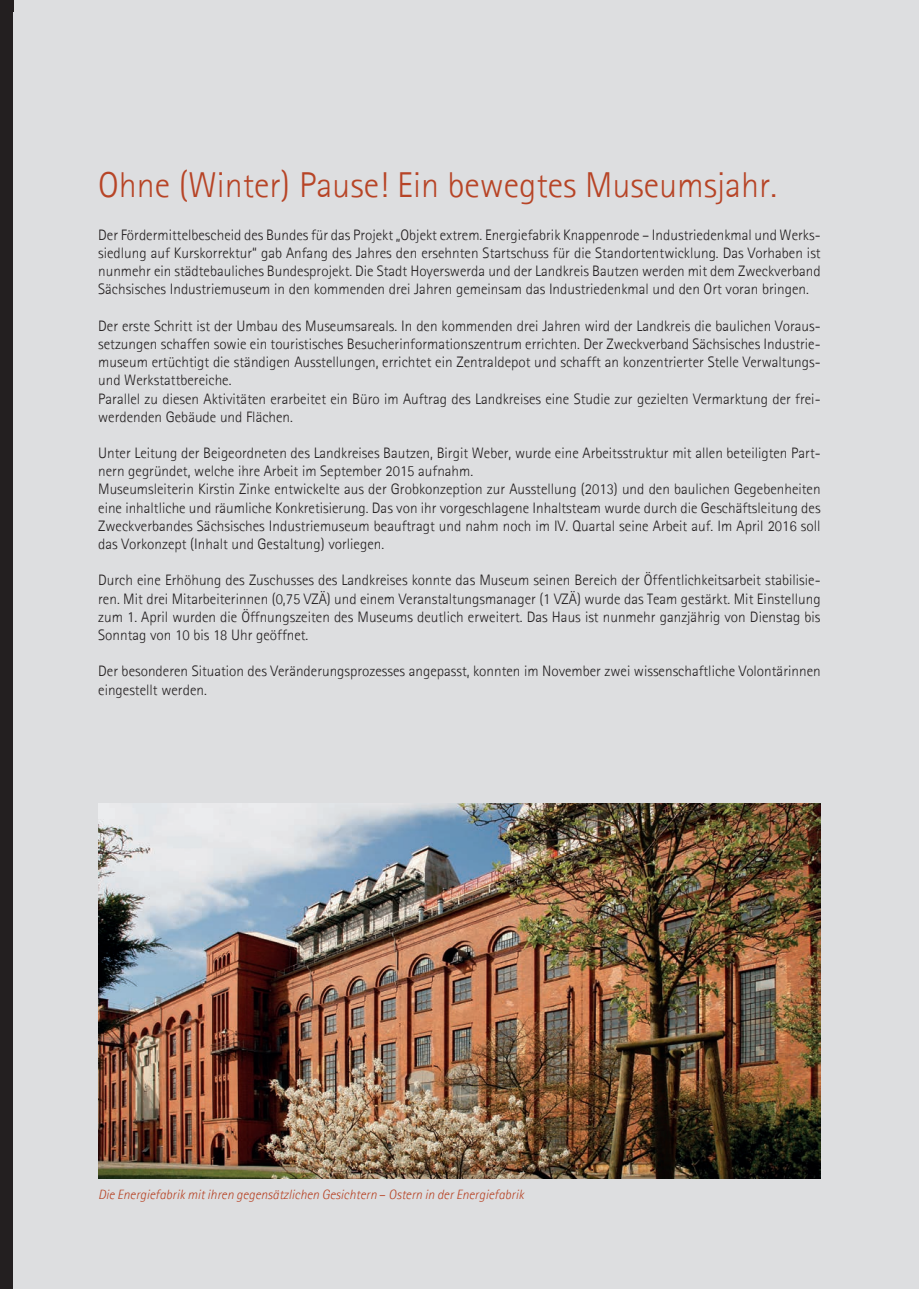
<style>
.page{position:relative;width:919px;height:1289px;background:#fff}
.page>*{position:absolute;margin:0;border:0;box-sizing:border-box;transform-origin:0 0}
.t1{font:300 36px "Agfa Rotis Sans Serif";color:#b74426}
.t2{font:300 15.15px/18.1px "Agfa Rotis Sans Serif";color:#231f20}
.t3{font:italic 300 13.5px "Agfa Rotis Sans Serif";color:#b74426}
.s1{font-weight:400;font-style:normal}
</style>
<div class="page">
<div style="left:0;top:0;width:918px;height:1288px;background:#dddee0"></div>
<div style="left:0;top:0;width:13px;height:1288px;background:#231f20"></div>
<img style="left:98px;top:803px;width:722px;height:374px">
<h1 class="t1" style="left:98px;top:163px;width:680px">Ohne (Winter) Pause! Ein bewegtes Museumsjahr.</h1>
<p class="t2" style="left:98px;top:225px;width:724px;text-align:justify">Der Fördermittelbescheid des Bundes für das Projekt „Objekt extrem. Energiefabrik Knappenrode – Industriedenkmal und Werks&shy;siedlung auf Kurskorrektur“ gab Anfang des Jahres den ersehnten Startschuss für die Standortentwicklung. Das Vorhaben ist nunmehr ein städtebauliches Bundesprojekt. Die Stadt Hoyerswerda und der Landkreis Bautzen werden mit dem Zweckverband Sächsisches Industriemuseum in den kommenden drei Jahren gemeinsam das Industriedenkmal und den Ort voran bringen.</p>
<p class="t2" style="left:98px;top:316px;width:723px">Der erste Schritt ist der Umbau des Museumsareals. In den kommenden drei Jahren wird der Landkreis die baulichen Voraus&shy;setzungen schaffen sowie ein touristisches Besucherinformationszentrum errichten. Der Zweckverband Sächsisches Industrie&shy;museum ertüchtigt die ständigen Ausstellungen, errichtet ein Zentraldepot und schafft an konzentrierter Stelle Verwaltungs&shy;und Werkstattbereiche.<br>Parallel zu diesen Aktivitäten erarbeitet ein Büro im Auftrag des Landkreises eine Studie zur gezielten Vermarktung der frei&shy;werdenden Gebäude und Flächen.</p>
<p class="t2" style="left:98px;top:443px;width:723px">Unter Leitung der Beigeordneten des Landkreises Bautzen, Birgit Weber, wurde eine Arbeitsstruktur mit allen beteiligten Part&shy;nern gegründet, welche ihre Arbeit im September 2015 aufnahm.<br>Museumsleiterin Kirstin Zinke entwickelte aus der Grobkonzeption zur Ausstellung (2013) und den baulichen Gegebenheiten eine inhaltliche und räumliche Konkretisierung. Das von ihr vorgeschlagene Inhaltsteam wurde durch die Geschäftsleitung des Zweckverbandes Sächsisches Industriemuseum beauftragt und nahm noch im IV. Quartal seine Arbeit auf. Im April 2016 soll das Vorkonzept (Inhalt und Gestaltung) vorliegen.</p>
<p class="t2" style="left:98px;top:571px;width:723px;text-align:justify">Durch eine Erhöhung des Zuschusses des Landkreises konnte das Museum seinen Bereich der Öffentlichkeitsarbeit stabilisie&shy;ren. Mit drei Mitarbeiterinnen (0,75 VZÄ) und einem Veranstaltungsmanager (1 VZÄ) wurde das Team gestärkt. Mit Einstellung zum 1. April wurden die Öffnungszeiten des Museums deutlich erweitert. Das Haus ist nunmehr ganzjährig von Dienstag bis Sonntag von 10 bis 18 Uhr geöffnet.</p>
<p class="t2" style="left:98px;top:662px;width:724px">Der besonderen Situation des Veränderungsprozesses angepasst, konnten im November zwei wissenschaftliche Volontärinnen eingestellt werden.</p>
<p class="t3" style="left:98px;top:1186px;width:427px">Die Energiefabrik mit ihren gegensätzlichen Gesichtern <span class="s1">–</span> Ostern in der Energiefabrik</p>
</div>
